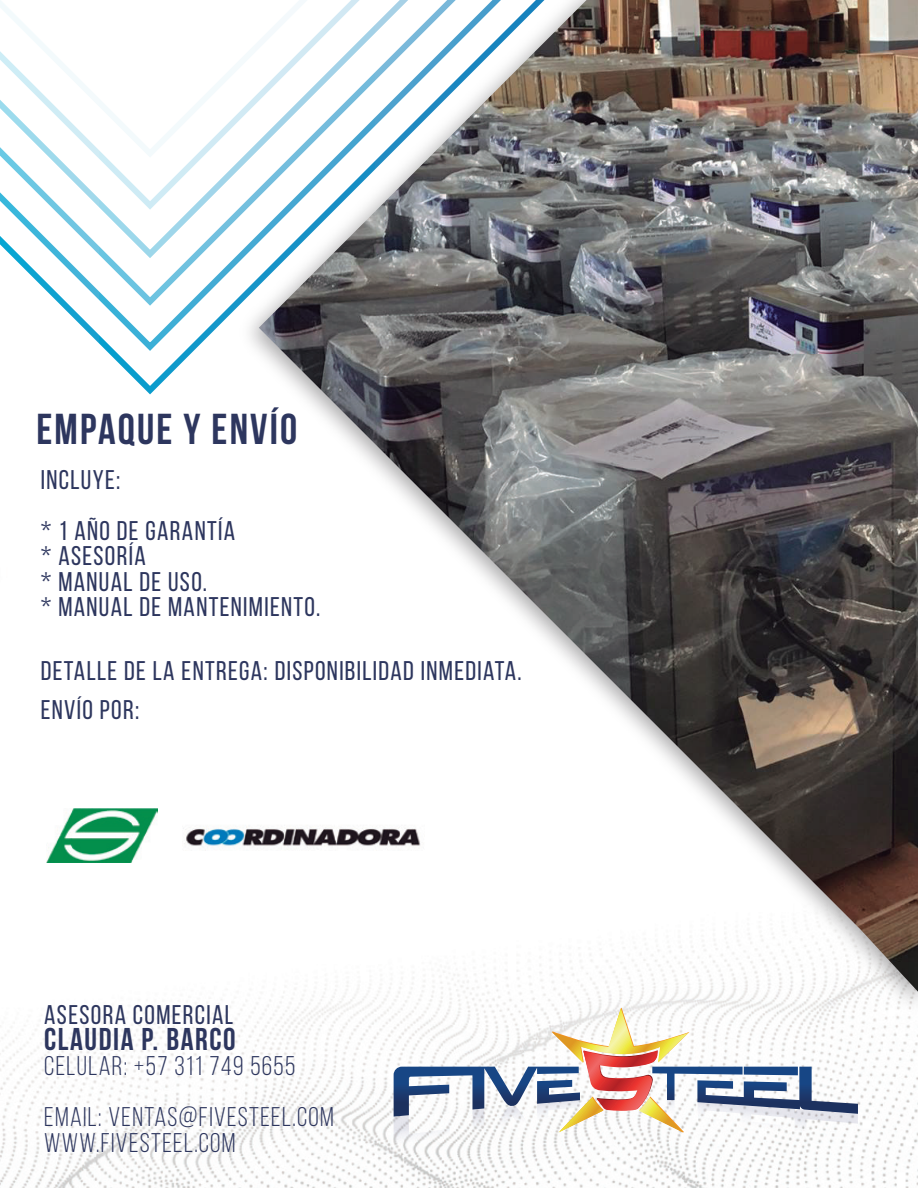
<style>
.page{position:relative;width:918px;height:1188px;background:#fff}
.page>*{position:absolute;margin:0;border:0;box-sizing:border-box;transform-origin:0 0}
.t1{font:700 43.2px "Bebas Neue";letter-spacing:.05em;color:#2d365e}
.t2{font:700 31.5px "Bebas Neue";letter-spacing:.05em;color:#2d365e}
.t3{font:27px/25.5px "Bebas Neue";letter-spacing:.05em;color:#2d365e}
.t4{font:27px/51px "Bebas Neue";letter-spacing:.05em;color:#2d365e}
</style>
<div class="page">
<img style="left:0;top:808px;width:918px;height:380px">
<img style="left:229px;top:888px;width:689px;height:138px">
<img style="left:259px;top:0;width:659px;height:992px">
<img style="left:47px;top:808px;width:110px;height:54px">
<img style="left:183px;top:782px;width:242px;height:106px">
<svg style="left:394px;top:1008px;width:464px;height:154px"></svg>
<svg style="left:106px;top:0;width:451px;height:399px"></svg>
<svg style="left:97px;top:306px;width:454px;height:45px"></svg>
<svg style="left:97px;top:258px;width:454px;height:48px"></svg>
<svg style="left:97px;top:210px;width:454px;height:48px"></svg>
<svg style="left:2px;top:158px;width:549px;height:52px"></svg>
<svg style="left:0;top:0;width:551px;height:158px"></svg>
<img style="left:0;top:179px;width:97px;height:163px">
<h1 class="t1" style="left:37px;top:406px;width:262px">EMPAQUE Y ENVÍO</h1>
<p class="t3" style="left:41px;top:453px;width:196px;line-height:51px">INCLUYE:<br>* 1 AÑO DE GARANTÍA</p>
<p class="t3" style="left:41px;top:543px;width:281px">* ASESORÍA<br>* MANUAL DE USO.<br>* MANUAL DE MANTENIMIENTO.</p>
<p class="t3" style="left:41px;top:651px;width:482px;line-height:39px">DETALLE DE LA ENTREGA: DISPONIBILIDAD INMEDIATA.<br>ENVÍO POR:</p>
<p class="t3" style="left:44px;top:1002px;width:191px">ASESORA COMERCIAL</p>
<p class="t2" style="left:44px;top:1021px;width:193px">CLAUDIA P. BARCO</p>
<p class="t4" style="left:44px;top:1040px;width:291px">CELULAR: +57 311 749 5655<br>EMAIL: VENTAS@FIVESTEEL.COM</p>
<p class="t4" style="left:44px;top:1117px;width:193px">WWW.FIVESTEEL.COM</p>
</div>
